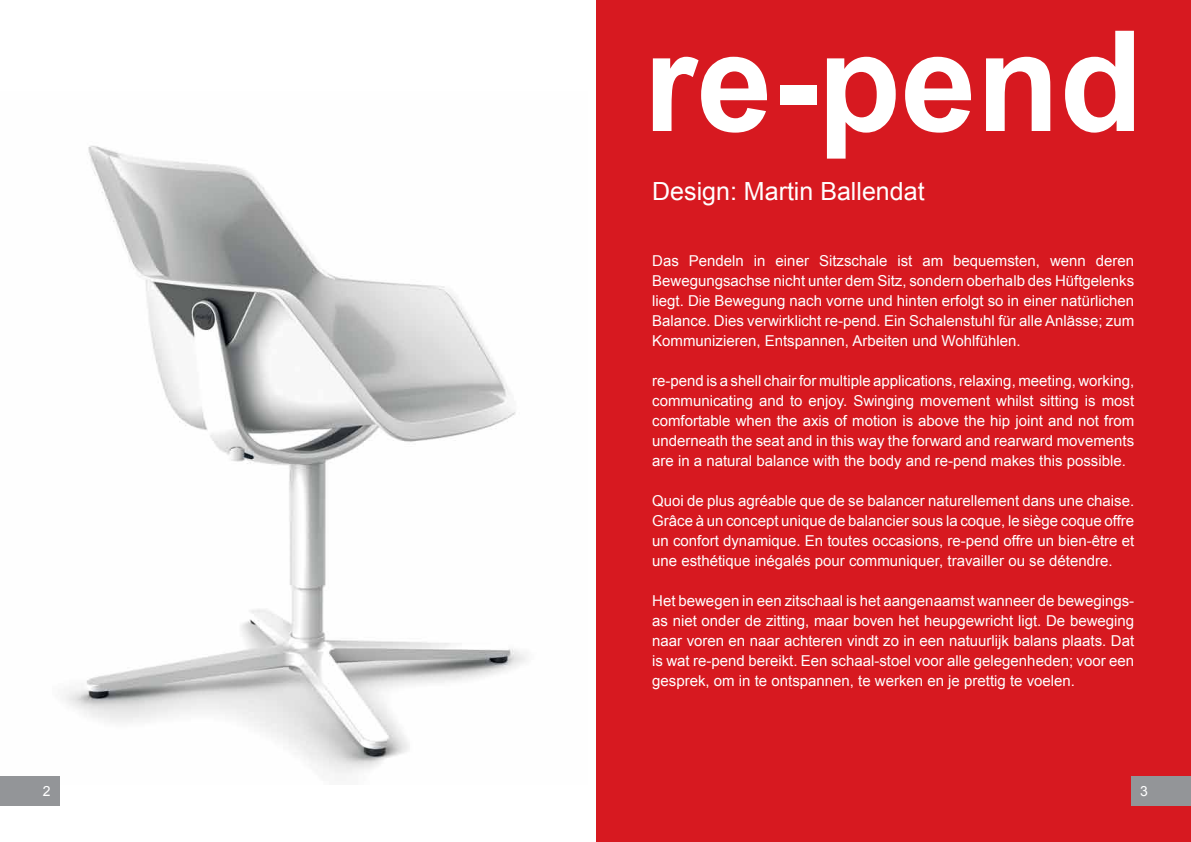
<style>
.page{position:relative;width:1191px;height:842px;background:#fff}
.page>*{position:absolute;margin:0;border:0;box-sizing:border-box;transform-origin:0 0}
.t1{font:700 140px "Arial";color:#fff}
.t2{font:25px "Arial";color:#fff}
.t3{font:15px/20px "Arial";color:#fff;text-align:justify}
.t4{font:14px "Arial";color:#fff}
.t5{font:700 11px "Arial";color:#fff}
</style>
<div class="page">
<img style="left:0;top:145px;width:526px;height:639px">
<div style="left:596px;top:0;width:595px;height:842px;background:#d71920"></div>
<div style="left:0;top:777px;width:59px;height:29px;background:#939598"></div>
<div style="left:1131px;top:777px;width:60px;height:29px;background:#939598"></div>
<h1 class="t1" style="left:644px;top:-10px;width:500px">re-pend</h1>
<h2 class="t2" style="left:652px;top:174px;width:274px">Design: Martin Ballendat</h2>
<p class="t3" style="left:652px;top:251px;width:483px">Das Pendeln in einer Sitzschale ist am bequemsten, wenn deren Bewegungsachse nicht unter dem Sitz, sondern oberhalb des Hüftgelenks liegt. Die Bewegung nach vorne und hinten erfolgt so in einer natürlichen Balance. Dies verwirklicht re-pend. Ein Schalenstuhl für alle Anlässe; zum Kommunizieren, Entspannen, Arbeiten und Wohlfühlen.</p>
<p class="t3" style="left:652px;top:371px;width:483px">re-pend is a shell chair for multiple applications, relaxing, meeting, working, communicating and to enjoy. Swinging movement whilst sitting is most comfortable when the axis of motion is above the hip joint and not from underneath the seat and in this way the forward and rearward movements are in a natural balance with the body and re-pend makes this possible.</p>
<p class="t3" style="left:652px;top:491px;width:483px">Quoi de plus agréable que de se balancer naturellement dans une chaise.<br>Grâce à un concept unique de balancier sous la coque, le siège coque offre un confort dynamique. En toutes occasions, re-pend offre un bien-être et une esthétique inégalés pour communiquer, travailler ou se détendre.</p>
<p class="t3" style="left:652px;top:591px;width:483px">Het bewegen in een zitschaal is het aangenaamst wanneer de bewegings&shy;as niet onder de zitting, maar boven het heupgewricht ligt. De beweging naar voren en naar achteren vindt zo in een natuurlijk balans plaats. Dat is wat re-pend bereikt. Een schaal-stoel voor alle gelegenheden; voor een gesprek, om in te ontspannen, te werken en je prettig te voelen.</p>
<p class="t4" style="left:43px;top:782px;width:9px">2</p>
<p class="t4" style="left:1140px;top:782px;width:9px">3</p>
<p class="t5" style="left:1141px;top:788px;width:8px">3</p>
</div>
